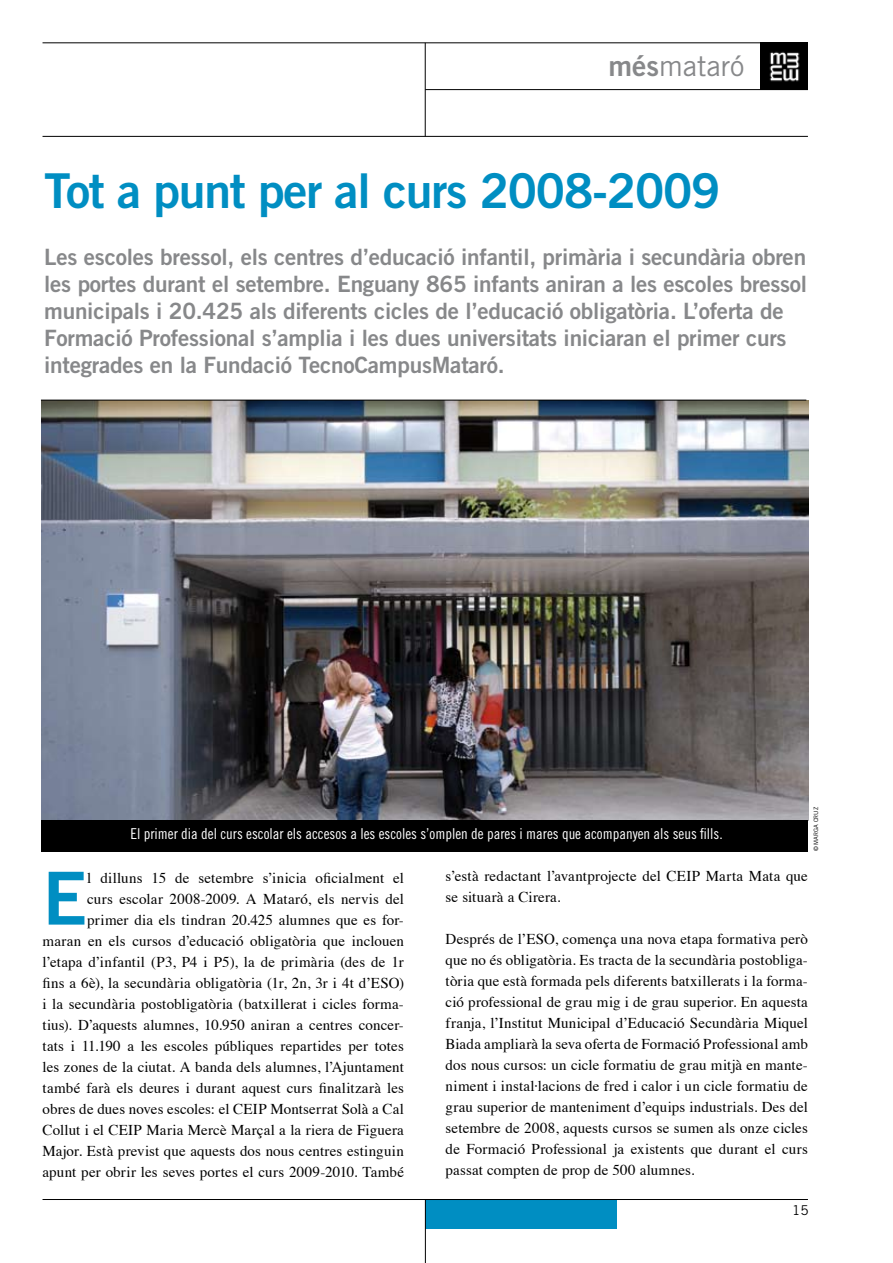
<style>
.page{position:relative;width:893px;height:1263px;background:#fff}
.page>*{position:absolute;margin:0;border:0;box-sizing:border-box;transform-origin:0 0}
.t1{font:73.2px "Trade Gothic Bold Two";color:#008ec2}
.t2{font:48px "Trade Gothic Bold Two";letter-spacing:-.025em;color:#008ec2}
.t3{font:28.5px "Trade Gothic";color:#87888a}
.t4{font:22.5px/27px "Trade Gothic Bold Two";letter-spacing:-.01em;color:#87888a}
.t5{font:15px/21px "Times";letter-spacing:.01em;color:#000;text-align:right}
.t6{font:15px "Trade Gothic Cond Eighteen";color:#fff}
.t7{font:13.5px "Trade Gothic";color:#000}
.t8{font:6px "Trade Gothic";color:#000}
.s1{font-family:"Trade Gothic Bold Two"}
</style>
<div class="page">
<hr style="left:43px;top:43px;width:765px;height:1px;background:#000">
<hr style="left:43px;top:136px;width:765px;height:1px;background:#000">
<hr style="left:425px;top:43px;width:1px;height:93px;background:#000">
<hr style="left:425px;top:89px;width:383px;height:1px;background:#000">
<img style="left:761px;top:44px;width:47px;height:45px">
<div style="left:425px;top:1199px;width:192px;height:30px;background:#008ec2"></div>
<hr style="left:425px;top:1199px;width:1px;height:64px;background:#000">
<hr style="left:43px;top:1199px;width:765px;height:1px;background:#000">
<img style="left:42px;top:400px;width:766px;height:420px">
<hr style="left:41px;top:400px;width:765px;height:1px;background:#000">
<div style="left:42px;top:820px;width:766px;height:31px;background:#000"></div>
<h3 class="t3" style="left:608px;top:49px;width:138px"><span class="s1">més</span>mataró</h3>
<h2 class="t2" style="left:44px;top:161px;width:678px">Tot a punt per al curs 2008-2009</h2>
<p class="t4" style="left:44px;top:243px;width:764px">Les escoles bressol, els centres d’educació infantil, primària i secundària obren les portes durant el setembre. Enguany 865 infants aniran a les escoles bressol municipals i 20.425 als diferents cicles de l’educació obligatòria. L’oferta de Formació Professional s’amplia i les dues universitats iniciaran el primer curs integrades en la Fundació TecnoCampusMataró.</p>
<p class="t6" style="left:130px;top:825px;width:594px">El primer dia del curs escolar els accesos a les escoles s’omplen de pares i mares que acompanyen als seus fills.</p>
<p class="t8" style="left:812px;top:851px;width:46px;rotate:-90deg">© MARGA CRUZ</p>
<p class="t5" style="left:43px;top:866px;width:363px">l dilluns 15 de setembre s’inicia oficialment el<br>curs escolar 2008-2009. A Mataró, els nervis del primer dia els tindran 20.425 alumnes que es for-<br>maran en els cursos d’educació obligatòria que inclouen l’etapa d’infantil (P3, P4 i P5), la de primària (des de 1r fins a 6è), la secundària obligatòria (1r, 2n, 3r i 4t d’ESO) i la secundària postobligatòria (batxillerat i cicles forma&shy;tius). D’aquests alumnes, 10.950 aniran a centres concer&shy;tats i 11.190 a les escoles públiques repartides per totes les zones de la ciutat. A banda dels alumnes, l’Ajuntament també farà els deures i durant aquest curs finalitzarà les obres de dues noves escoles: el CEIP Montserrat Solà a Cal Collut i el CEIP Maria Mercè Marçal a la riera de Figuera Major. Està previst que aquests dos nous centres estinguin apunt per obrir les seves portes el curs 2009-2010. També</p>
<p class="t5" style="left:446px;top:864px;width:364px;text-align:left">s’està redactant l’avantprojecte del CEIP Marta Mata que se situarà a Cirera.</p>
<h1 class="t1" style="left:43px;top:853px;width:46px">E</h1>
<p class="t5" style="left:446px;top:927px;width:364px;text-align:justify">Després de l’ESO, comença una nova etapa formativa però que no és obligatòria. Es tracta de la secundària postobliga&shy;tòria que està formada pels diferents batxillerats i la forma&shy;ció professional de grau mig i de grau superior. En aquesta franja, l’Institut Municipal d’Educació Secundària Miquel Biada ampliarà la seva oferta de Formació Professional amb dos nous cursos: un cicle formatiu de grau mitjà en mante&shy;niment i instal·lacions de fred i calor i un cicle formatiu de grau superior de manteniment d’equips industrials. Des del setembre de 2008, aquests cursos se sumen als onze cicles de Formació Professional ja existents que durant el curs passat compten de prop de 500 alumnes.</p>
<p class="t7" style="left:792px;top:1202px;width:18px">15</p>
</div>
